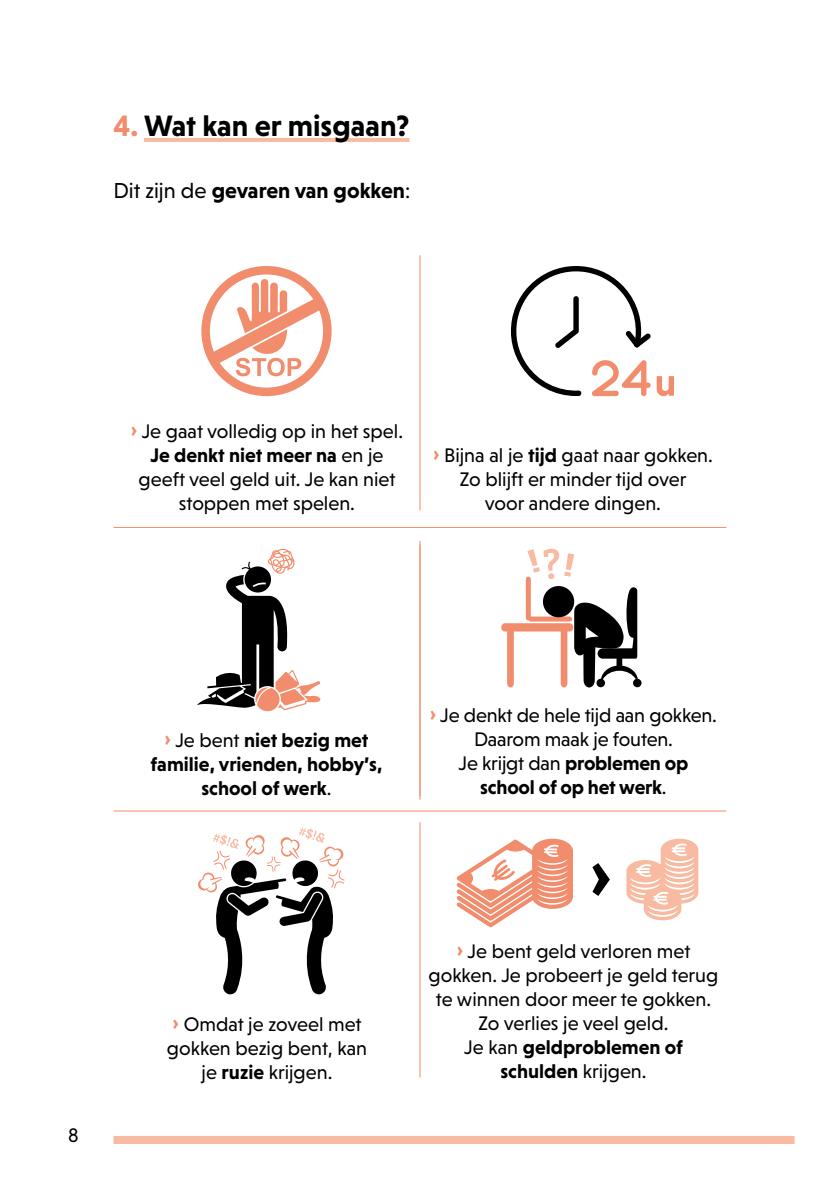
<style>
.page{position:relative;width:840px;height:1191px;background:#fff}
.page>*{position:absolute;margin:0;border:0;box-sizing:border-box;transform-origin:0 0}
.t1{font:700 30px "Niveau Grotesk";color:#000}
.t2{font:700 22px "Niveau Grotesk";color:#000}
.t3{font:20px/24px "Niveau Grotesk";color:#000;text-align:center}
.t4{font:700 20px/24px "Niveau Grotesk";color:#000;text-align:center}
.s1{color:#f18d6d}
.s2{font-weight:400}
.s3{font-weight:900;color:#f18d6d}
.s4{font-weight:700}
</style>
<div class="page">
<div style="left:113px;top:1136px;width:681px;height:8px;background:#f8baa1"></div>
<hr style="left:144px;top:138px;width:265px;height:4px;background:#f8baa1">
<div style="left:201px;top:266px;width:130px;height:130px;background:#f18d6d;border-radius:50%"></div>
<div style="left:210px;top:274px;width:113px;height:113px;background:#fff;border-radius:50%"></div>
<svg style="left:209px;top:278px;width:114px;height:98px"></svg>
<hr style="left:113px;top:527px;width:613px;height:1px;background:#f18d6d">
<hr style="left:113px;top:810px;width:613px;height:1px;background:#f18d6d">
<hr style="left:419px;top:544px;width:1px;height:255px;background:#f18d6d">
<hr style="left:419px;top:255px;width:1px;height:255px;background:#f18d6d">
<hr style="left:419px;top:541px;width:1px;height:255px;background:#f18d6d">
<hr style="left:419px;top:822px;width:1px;height:255px;background:#f18d6d">
<svg style="left:501px;top:548px;width:140px;height:139px"></svg>
<svg style="left:197px;top:548px;width:124px;height:163px"></svg>
<svg style="left:198px;top:827px;width:146px;height:167px"></svg>
<svg style="left:511px;top:266px;width:139px;height:130px"></svg>
<svg style="left:456px;top:838px;width:116px;height:89px"></svg>
<svg style="left:626px;top:838px;width:72px;height:82px"></svg>
<svg style="left:592px;top:863px;width:17px;height:33px"></svg>
<svg style="left:656px;top:376px;width:17px;height:20px"></svg>
<h1 class="t1" style="left:113px;top:108px;width:297px"><span class="s1">4.</span> Wat kan er misgaan?</h1>
<p class="t2" style="left:113px;top:178px;width:298px"><span class="s2">Dit zijn de</span> gevaren van gokken<span class="s2">:</span></p>
<p class="t3" style="left:131px;top:419px;width:273px"><span class="s3">›</span> Je gaat volledig op in het spel.<br><span class="s4">Je denkt niet meer na</span> en je geeft veel geld uit. Je kan niet stoppen met spelen.</p>
<p class="t3" style="left:433px;top:443px;width:281px"><span class="s3">›</span> Bijna al je <span class="s4">tijd</span> gaat naar gokken.<br>Zo blijft er minder tijd over<br>voor andere dingen.</p>
<p class="t3" style="left:68px;top:1123px;width:12px">8</p>
<p class="t4" style="left:150px;top:728px;width:233px"><span class="s3">›</span> <span class="s2">Je bent</span> niet bezig met familie, vrienden, hobby’s, school of werk<span class="s2">.</span></p>
<p class="t3" style="left:429px;top:703px;width:288px"><span class="s3">›</span> Je denkt de hele tijd aan gokken.<br>Daarom maak je fouten.<br>Je krijgt dan <span class="s4">problemen op school of op het werk</span>.</p>
<p class="t3" style="left:167px;top:1011px;width:202px"><span class="s3">›</span> Omdat je zoveel met gokken bezig bent, kan je <span class="s4">ruzie</span> krijgen.</p>
<p class="t3" style="left:428px;top:938px;width:291px"><span class="s3">›</span> Je bent geld verloren met gokken. Je probeert je geld terug te winnen door meer te gokken.<br>Zo verlies je veel geld.<br>Je kan <span class="s4">geldproblemen of schulden</span> krijgen.</p>
</div>
